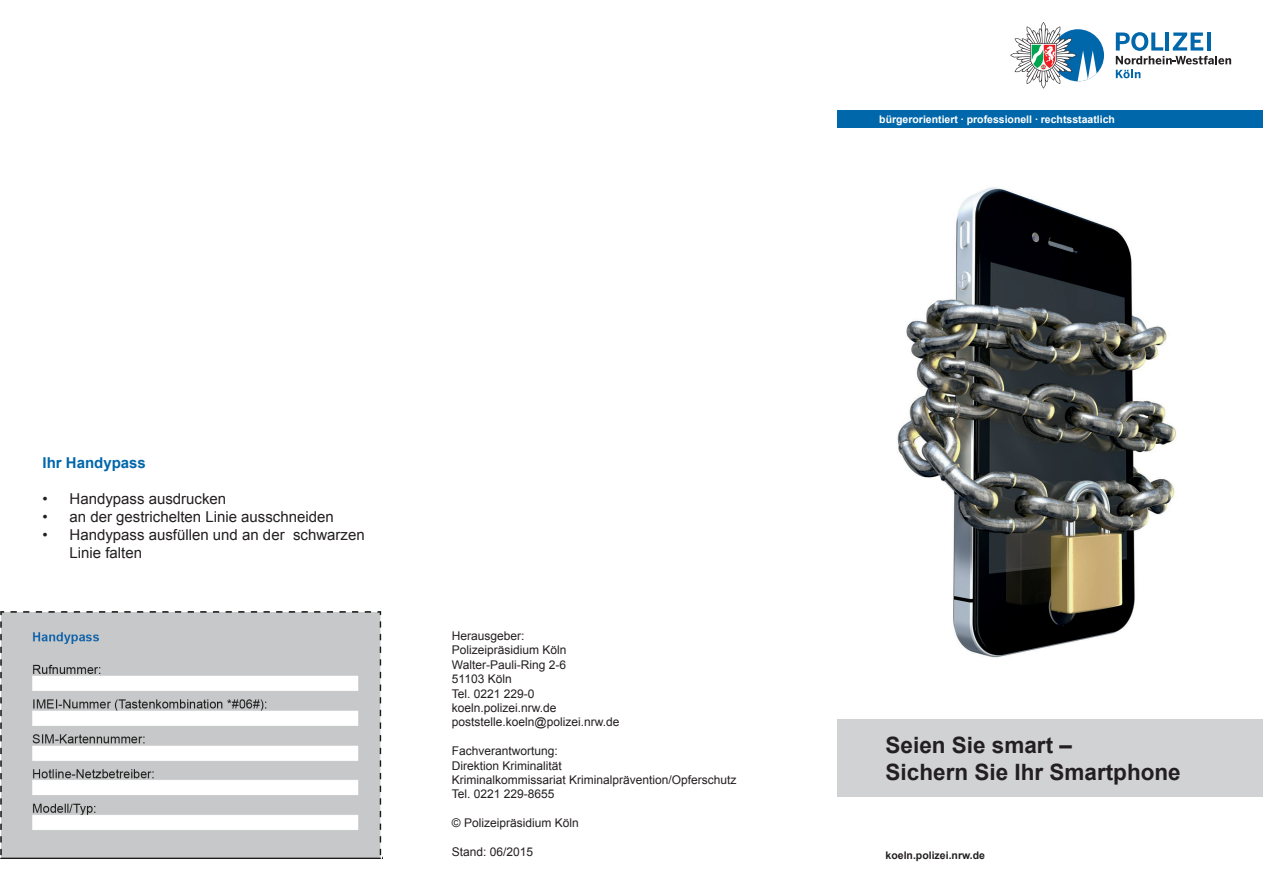
<style>
.page{position:relative;width:1263px;height:893px;background:#fff}
.page>*{position:absolute;margin:0;border:0;box-sizing:border-box;transform-origin:0 0}
.t1{font:700 22.5px/27px "Arial";color:#231f20}
.t2{font:15px/18px "Arial";color:#231f20}
.t3{font:700 15px "Arial";color:#0067aa}
.t4{font:12px/14.4px "Arial";color:#231f20}
.t5{font:700 10.5px "Arial";color:#fff}
.t6{font:700 10.5px "Arial";color:#231f20}
</style>
<div class="page">
<svg style="left:1116px;top:32px;width:115px;height:32px"></svg>
<svg style="left:1116px;top:70px;width:24px;height:8px"></svg>
<div style="left:1052px;top:29px;width:52px;height:52px;background:#0067aa;border-radius:50%"></div>
<svg style="left:1010px;top:22px;width:87px;height:67px"></svg>
<div style="left:838px;top:111px;width:425px;height:17px;background:#0067aa"></div>
<div style="left:838px;top:719px;width:425px;height:77px;background:#d1d2d4"></div>
<img style="left:0;top:612px;width:383px;height:247px">
<img style="left:897px;top:187px;width:280px;height:471px">
<p class="t3" style="left:43px;top:452px;width:105px">Ihr Handypass</p>
<p class="t2" style="left:43px;top:490px;width:185px">• Handypass ausdrucken</p>
<p class="t2" style="left:43px;top:508px;width:293px">• an der gestrichelten Linie ausschneiden</p>
<p class="t2" style="left:70px;top:526px;width:297px;text-indent:-27px">• Handypass ausfüllen und an der schwarzen<br>Linie falten</p>
<p class="t4" style="left:452px;top:628px;width:169px">Herausgeber:<br>Polizeipräsidium Köln<br>Walter-Pauli-Ring 2-6<br>51103 Köln<br>Tel. 0221 229-0 koeln.polizei.nrw.de poststelle.koeln@polizei.nrw.de</p>
<p class="t4" style="left:452px;top:744px;width:286px">Fachverantwortung:<br>Direktion Kriminalität<br>Kriminalkommissariat Kriminalprävention/Opferschutz<br>Tel. 0221 229-8655</p>
<p class="t4" style="left:452px;top:816px;width:128px">© Polizeipräsidium Köln</p>
<p class="t4" style="left:452px;top:844px;width:83px">Stand: 06/2015</p>
<p class="t5" style="left:879px;top:112px;width:237px">bürgerorientiert . professionell . rechtsstaatlich</p>
<h1 class="t1" style="left:886px;top:732px;width:297px">Seien Sie smart –<br>Sichern Sie Ihr Smartphone</h1>
<p class="t6" style="left:886px;top:848px;width:101px">koeln.polizei.nrw.de</p>
</div>
